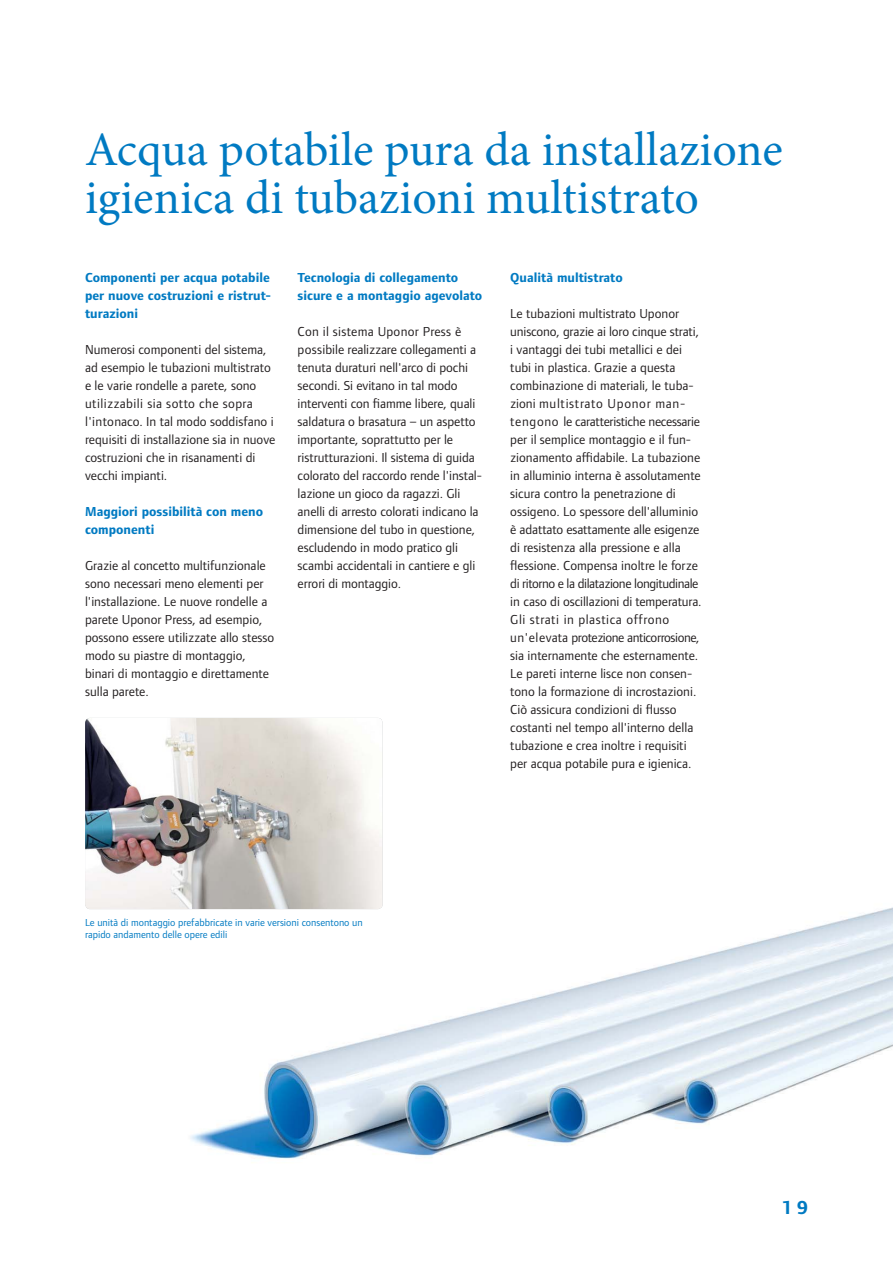
<style>
.page{position:relative;width:893px;height:1263px;background:#fff}
.page>*{position:absolute;margin:0;border:0;box-sizing:border-box;transform-origin:0 0}
.t1{font:48px/48px "Minion Pro";color:#007ac2}
.t2{font:700 19.5px "Foundry Form Sans";color:#007ac2}
.t3{font:13.5px/18px "Foundry Form Sans";color:#231f20}
.t4{font:700 13.5px/18px "Foundry Form Sans";color:#007ac2}
.t5{font:10.5px/12px "Foundry Form Sans";color:#007ac2}
</style>
<div class="page">
<img style="left:190px;top:907px;width:703px;height:252px">
<img style="left:85px;top:718px;width:298px;height:191px;border-radius:5px">
<h1 class="t1" style="left:85px;top:129px;width:699px">Acqua potabile pura da installazione igienica di tubazioni multistrato</h1>
<p class="t4" style="left:85px;top:270px;width:188px;text-align:justify">Componenti per acqua potabile per nuove costruzioni e ristrut&shy;turazioni</p>
<p class="t3" style="left:85px;top:342px;width:192px">Numerosi componenti del sistema, ad esempio le tubazioni multistrato e le varie rondelle a parete, sono utilizzabili sia sotto che sopra l'intonaco. In tal modo soddisfano i requisiti di installazione sia in nuove costruzioni che in risanamenti di vecchi impianti.</p>
<p class="t4" style="left:85px;top:504px;width:180px">Maggiori possibilità con meno componenti</p>
<p class="t3" style="left:85px;top:558px;width:191px">Grazie al concetto multifunzionale sono necessari meno elementi per l'installazione. Le nuove rondelle a parete Uponor Press, ad esempio, possono essere utilizzate allo stesso modo su piastre di montaggio, binari di montaggio e direttamente sulla parete.</p>
<p class="t4" style="left:298px;top:270px;width:186px">Tecnologia di collegamento sicure e a montaggio agevolato</p>
<p class="t3" style="left:298px;top:324px;width:186px">Con il sistema Uponor Press è possibile realizzare collegamenti a tenuta duraturi nell'arco di pochi secondi. Si evitano in tal modo interventi con fiamme libere, quali saldatura o brasatura – un aspetto importante, soprattutto per le ristrutturazioni. Il sistema di guida colorato del raccordo rende l'instal&shy;lazione un gioco da ragazzi. Gli anelli di arresto colorati indicano la dimensione del tubo in questione, escludendo in modo pratico gli scambi accidentali in cantiere e gli errori di montaggio.</p>
<p class="t4" style="left:510px;top:270px;width:114px">Qualità multistrato</p>
<p class="t3" style="left:510px;top:306px;width:193px">Le tubazioni multistrato Uponor uniscono, grazie ai loro cinque strati, i vantaggi dei tubi metallici e dei tubi in plastica. Grazie a questa combinazione di materiali, le tuba&shy;zioni multistrato Uponor man&shy;tengono le caratteristiche necessarie per il semplice montaggio e il fun&shy;zionamento affidabile. La tubazione in alluminio interna è assolutamente sicura contro la penetrazione di ossigeno. Lo spessore dell'alluminio è adattato esattamente alle esigenze di resistenza alla pressione e alla flessione. Compensa inoltre le forze di ritorno e la dilatazione longitudinale in caso di oscillazioni di temperatura.<br>Gli strati in plastica offrono un'elevata protezione anticorrosione, sia internamente che esternamente.<br>Le pareti interne lisce non consen&shy;tono la formazione di incrostazioni.<br>Ciò assicura condizioni di flusso costanti nel tempo all'interno della tubazione e crea inoltre i requisiti per acqua potabile pura e igienica.</p>
<p class="t5" style="left:85px;top:917px;width:279px">Le unità di montaggio prefabbricate in varie versioni consentono un rapido andamento delle opere edili</p>
<h2 class="t2" style="left:782px;top:1200px;width:28px">19</h2>
</div>
